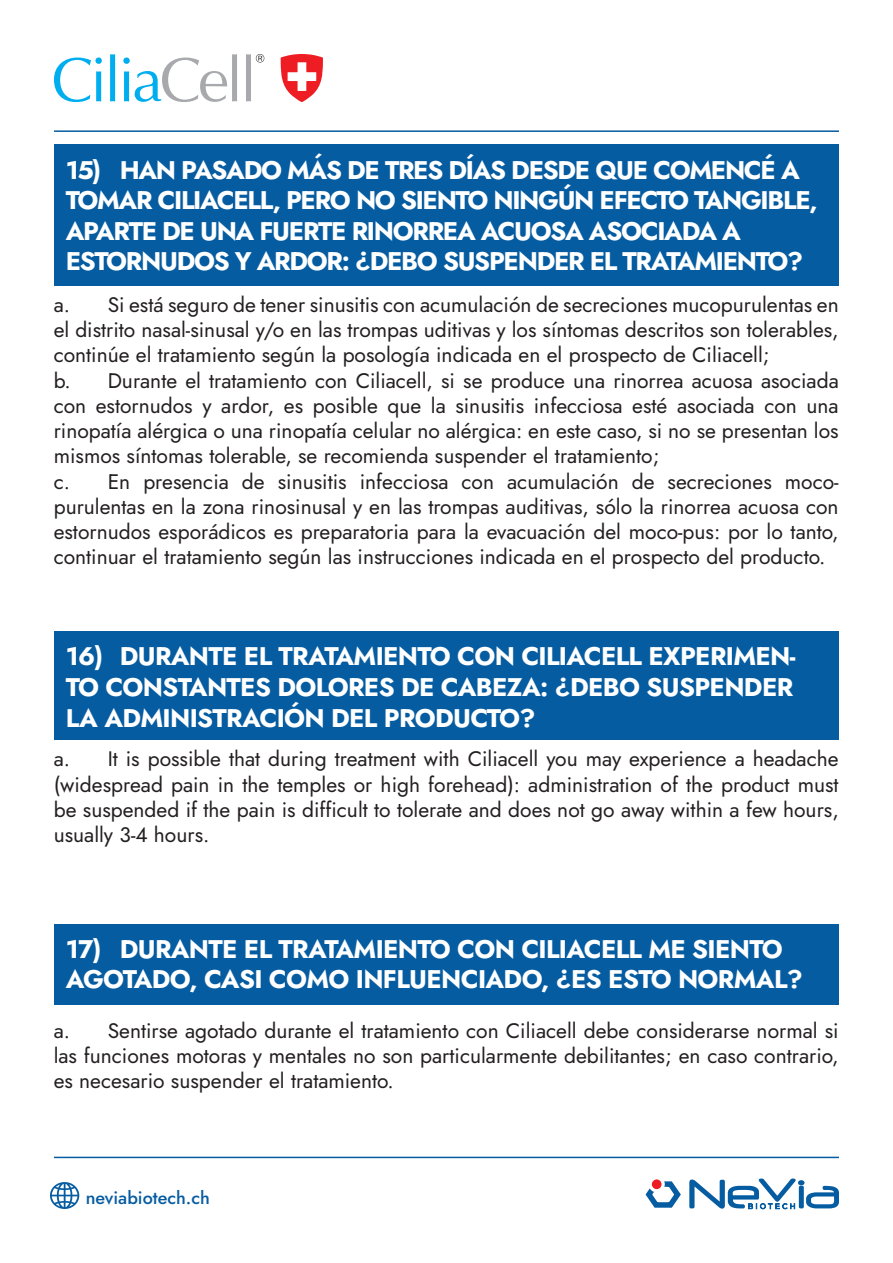
<style>
.page{position:relative;width:893px;height:1263px;background:#fff}
.page>*{position:absolute;margin:0;border:0;box-sizing:border-box;transform-origin:0 0}
.Paragraph_Style_1{font:700 25.5px/30.6px "Jost";letter-spacing:-.05em;color:#fff}
.Paragraph_Style_1-2{font:700 25.5px "Jost";letter-spacing:-.025em;color:#fff}
.t1{font:21px/25.2px "Jost";color:#231f20;text-align:justify}
.t2{font:500 18px "Jost";color:#065ca1}
</style>
<div class="page">
<svg style="left:54px;top:57px;width:48px;height:45px"></svg>
<svg style="left:110px;top:54px;width:5px;height:47px"></svg>
<svg style="left:123px;top:54px;width:114px;height:48px"></svg>
<svg style="left:246px;top:54px;width:18px;height:47px"></svg>
<svg style="left:281px;top:54px;width:42px;height:48px"></svg>
<svg style="left:645px;top:1178px;width:194px;height:32px"></svg>
<hr style="left:54px;top:130px;width:785px;height:2px;background:#065ca1">
<hr style="left:54px;top:1157px;width:785px;height:1px;background:#065ca1">
<div style="left:54px;top:145px;width:785px;height:141px;background:#065ca1"></div>
<div style="left:54px;top:631px;width:785px;height:109px;background:#065ca1"></div>
<div style="left:54px;top:924px;width:785px;height:80px;background:#065ca1"></div>
<svg style="left:50px;top:1182px;width:30px;height:27px"></svg>
<p class="Paragraph_Style_1" style="left:66px;top:155px;width:753px">15) HAN PASADO MÁS DE TRES DÍAS DESDE QUE COMENCÉ A<br>TOMAR CILIACELL, PERO NO SIENTO NINGÚN EFECTO TANGIBLE,<br>APARTE DE UNA FUERTE RINORREA ACUOSA ASOCIADA A</p>
<p class="Paragraph_Style_1" style="left:66px;top:246px;width:739px">ESTORNUDOS Y ARDOR: ¿DEBO SUSPENDER EL TRATAMIENTO?</p>
<p class="t1" style="left:54px;top:292px;width:787px">a. Si está seguro de tener sinusitis con acumulación de secreciones mucopurulentas en el distrito nasal-sinusal y/o en las trompas uditivas y los síntomas descritos son tolerables, continúe el tratamiento según la posología indicada en el prospecto de Ciliacell;</p>
<p class="t1" style="left:54px;top:368px;width:786px">b. Durante el tratamiento con Ciliacell, si se produce una rinorrea acuosa asociada con estornudos y ardor, es posible que la sinusitis infecciosa esté asociada con una rinopatía alérgica o una rinopatía celular no alérgica: en este caso, si no se presentan los mismos síntomas tolerable, se recomienda suspender el tratamiento;</p>
<p class="t1" style="left:54px;top:469px;width:786px">c. En presencia de sinusitis infecciosa con acumulación de secreciones moco&shy;purulentas en la zona rinosinusal y en las trompas auditivas, sólo la rinorrea acuosa con estornudos esporádicos es preparatoria para la evacuación del moco-pus: por lo tanto, continuar el tratamiento según las instrucciones indicada en el prospecto del producto.</p>
<p class="Paragraph_Style_1" style="left:66px;top:641px;width:731px;text-align:justify">16) DURANTE EL TRATAMIENTO CON CILIACELL EXPERIMEN-TO CONSTANTES DOLORES DE CABEZA: ¿DEBO SUSPENDER LA ADMINISTRACIÓN DEL PRODUCTO?</p>
<p class="t1" style="left:54px;top:747px;width:787px">a. It is possible that during treatment with Ciliacell you may experience a headache (widespread pain in the temples or high forehead): administration of the product must be suspended if the pain is difficult to tolerate and does not go away within a few hours, usually 3-4 hours.</p>
<p class="Paragraph_Style_1-2" style="left:66px;top:931px;width:719px">17) DURANTE EL TRATAMIENTO CON CILIACELL ME SIENTO</p>
<p class="Paragraph_Style_1-2" style="left:66px;top:962px;width:739px">AGOTADO, CASI COMO INFLUENCIADO, ¿ES ESTO NORMAL?</p>
<p class="t1" style="left:54px;top:1018px;width:786px">a. Sentirse agotado durante el tratamiento con Ciliacell debe considerarse normal si las funciones motoras y mentales no son particularmente debilitantes; en caso contrario, es necesario suspender el tratamiento.</p>
<p class="t2" style="left:86px;top:1185px;width:126px">neviabiotech.ch</p>
</div>
